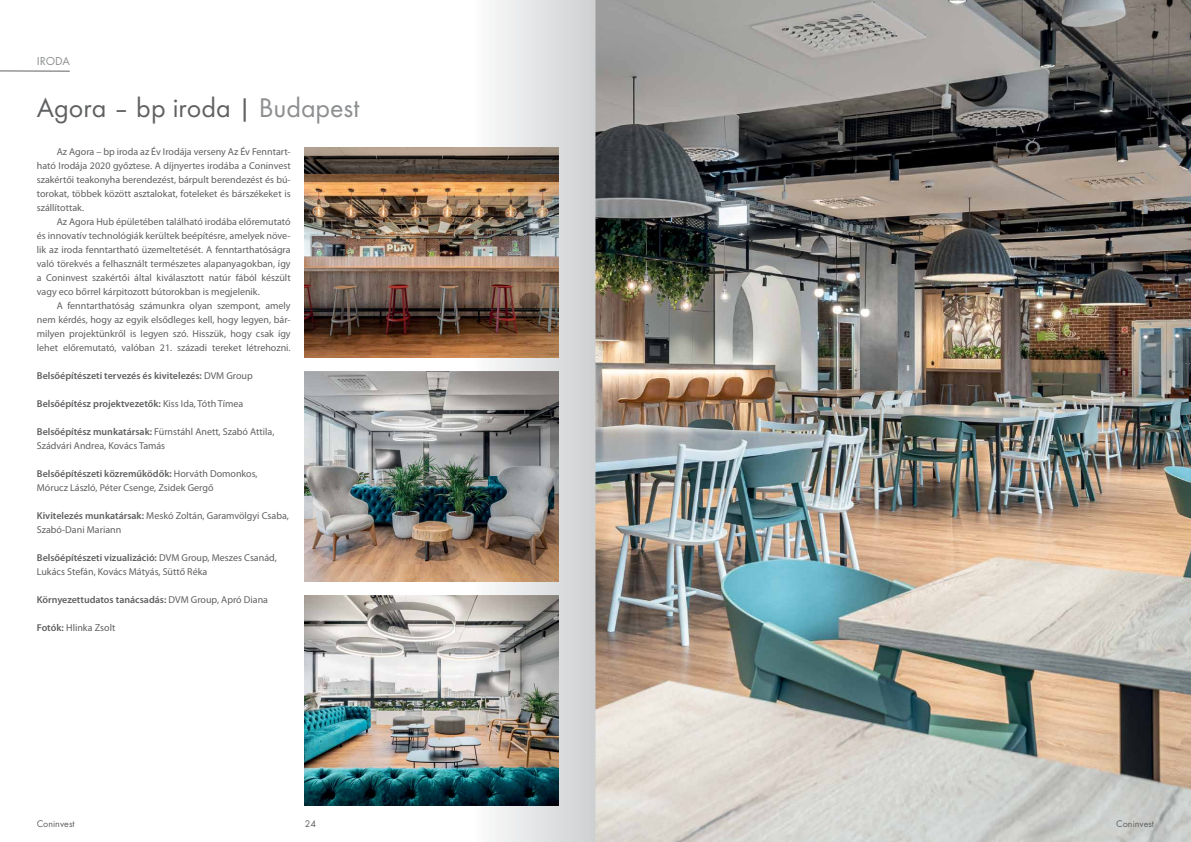
<style>
.page{position:relative;width:1191px;height:842px;background:#fff}
.page>*{position:absolute;margin:0;border:0;box-sizing:border-box;transform-origin:0 0}
.t1{font:28px "Futura PFL";color:#5f6062}
.t2{font:12px "Futura PFL";letter-spacing:-.005em;color:#8c8e90}
.t3{font:10px/14px "Myriad Pro";color:#5f6062}
.t4{font:600 10px "Myriad Pro";color:#5f6062}
.t5{font:10px "Futura PFL";color:#5f6062}
.s1{color:#8c8e90}
.s2{font-weight:400}
.s3{font-weight:600}
</style>
<div class="page">
<img style="left:595px;top:0;width:596px;height:842px">
<hr style="left:0;top:70px;width:70px;height:2px;background:#5f6062">
<img style="left:305px;top:371px;width:150px;height:210px">
<img style="left:305px;top:595px;width:150px;height:210px">
<img style="left:305px;top:147px;width:150px;height:210px">
<img style="left:455px;top:0;width:140px;height:842px">
<p class="t2" style="left:37px;top:55px;width:35px">IRODA</p>
<h1 class="t1" style="left:37px;top:91px;width:324px">Agora – bp iroda | <span class="s1">Budapest</span></h1>
<p class="t3" style="left:37px;top:145px;width:255px;text-align:justify;text-indent:20px">Az Agora – bp iroda az Év Irodája verseny Az Év Fenntart&shy;ható Irodája 2020 győztese. A díjnyertes irodába a Coninvest szakértői teakonyha berendezést, bárpult berendezést és bú&shy;torokat, többek között asztalokat, foteleket és bárszékeket is szállítottak.</p>
<p class="t3" style="left:37px;top:215px;width:255px;text-align:justify;text-indent:20px">Az Agora Hub épületében található irodába előremutató és innovatív technológiák kerültek beépítésre, amelyek növe&shy;lik az iroda fenntartható üzemeltetését. A fenntarthatóságra való törekvés a felhasznált természetes alapanyagokban, így a Coninvest szakértői által kiválasztott natúr fából készült vagy eco bőrrel kárpitozott bútorokban is megjelenik.</p>
<p class="t3" style="left:37px;top:299px;width:255px;text-align:justify;text-indent:20px">A fenntarthatóság számunkra olyan szempont, amely nem kérdés, hogy az egyik elsődleges kell, hogy legyen, bár&shy;milyen projektünkről is legyen szó. Hisszük, hogy csak így lehet előremutató, valóban 21. századi tereket létrehozni.</p>
<p class="t4" style="left:37px;top:370px;width:217px">Belsőépítészeti tervezés és kivitelezés: <span class="s2">DVM Group</span></p>
<p class="t4" style="left:37px;top:398px;width:208px">Belsőépítész projektvezetők: <span class="s2">Kiss Ida, Tóth Tímea</span></p>
<p class="t3" style="left:37px;top:425px;width:239px"><span class="s3">Belsőépítész munkatársak:</span> Fürnstáhl Anett, Szabó Attila,<br>Szádvári Andrea, Kovács Tamás</p>
<p class="t3" style="left:37px;top:467px;width:222px"><span class="s3">Belsőépítészeti közreműködők:</span> Horváth Domonkos,<br>Mórucz László, Péter Csenge, Zsidek Gergő</p>
<p class="t3" style="left:37px;top:509px;width:253px"><span class="s3">Kivitelezés munkatársak:</span> Meskó Zoltán, Garamvölgyi Csaba,<br>Szabó-Dani Mariann</p>
<p class="t3" style="left:37px;top:551px;width:241px"><span class="s3">Belsőépítészeti vizualizáció:</span> DVM Group, Meszes Csanád,<br>Lukács Stefán, Kovács Mátyás, Süttő Réka</p>
<p class="t4" style="left:37px;top:594px;width:233px">Környezettudatos tanácsadás: <span class="s2">DVM Group, Apró Diana</span></p>
<p class="t3" style="left:37px;top:621px;width:80px"><span class="s3">Fotók:</span> Hlinka Zsolt</p>
<p class="t5" style="left:37px;top:818px;width:39px">Coninvest</p>
<p class="t5" style="left:305px;top:818px;width:13px">24</p>
<p class="t5" style="left:1116px;top:818px;width:39px">Coninvest</p>
</div>
